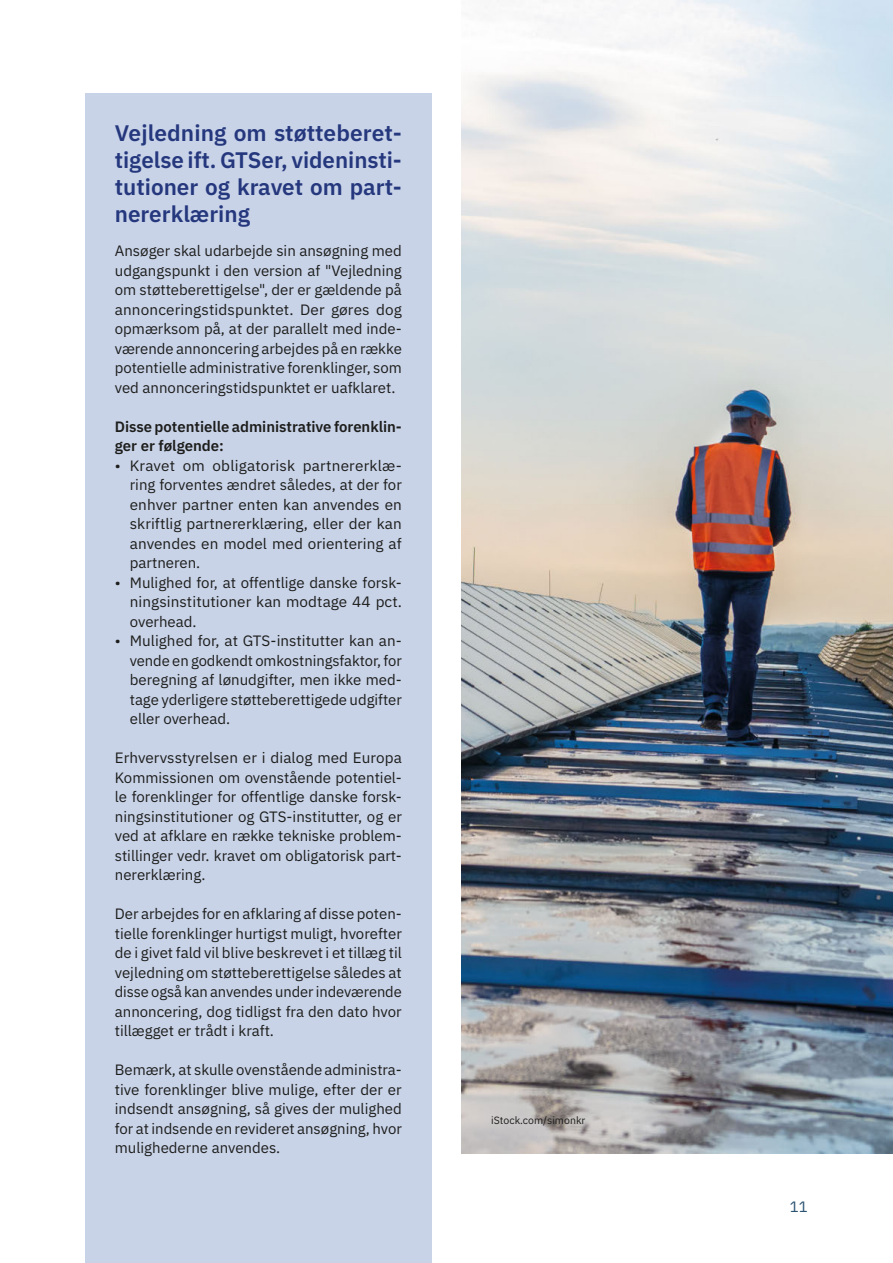
<style>
.page{position:relative;width:893px;height:1263px;background:#fff}
.page>*{position:absolute;margin:0;border:0;box-sizing:border-box;transform-origin:0 0}
.t1{font:600 22.5px/27px "IBM Plex Sans";color:#25377d;text-align:justify}
.t2{font:15px/19.5px "IBM Plex Sans";color:#1d1d1b;text-align:justify}
.t3{font:600 15px/19.5px "IBM Plex Sans";color:#1d1d1b}
.t4{font:15px "IBM Plex Sans";color:#2a516f}
.t5{font:10.5px "IBM Plex Sans";color:#1d1d1b}
</style>
<div class="page">
<div style="left:85px;top:94px;width:347px;height:1169px;background:#c8d3e8"></div>
<img style="left:461px;top:0;width:432px;height:1153px">
<h2 class="t1" style="left:115px;top:118px;width:289px">Vejledning om støtteberet&shy;tigelse ift. GTSer, videninsti&shy;tutioner og kravet om part&shy;nererklæring</h2>
<p class="t2" style="left:115px;top:240px;width:289px">Ansøger skal udarbejde sin ansøgning med udgangspunkt i den version af "Vejledning om støtteberettigelse", der er gældende på annonceringstidspunktet. Der gøres dog opmærksom på, at der parallelt med inde&shy;værende annoncering arbejdes på en række potentielle administrative forenklinger, som ved annonceringstidspunktet er uafklaret.</p>
<p class="t3" style="left:115px;top:415px;width:289px">Disse potentielle administrative forenklin&shy;ger er følgende:</p>
<p class="t2" style="left:130px;top:454px;width:274px;text-indent:-15px">• Kravet om obligatorisk partnererklæ&shy;ring forventes ændret således, at der for enhver partner enten kan anvendes en skriftlig partnererklæring, eller der kan anvendes en model med orientering af partneren.</p>
<p class="t2" style="left:130px;top:571px;width:274px;text-indent:-15px">• Mulighed for, at offentlige danske forsk&shy;ningsinstitutioner kan modtage 44 pct. overhead.</p>
<p class="t2" style="left:130px;top:630px;width:274px;text-indent:-15px">• Mulighed for, at GTS-institutter kan an&shy;vende en godkendt omkostningsfaktor, for beregning af lønudgifter, men ikke med&shy;tage yderligere støtteberettigede udgifter eller overhead.</p>
<p class="t2" style="left:115px;top:747px;width:289px">Erhvervsstyrelsen er i dialog med Europa Kommissionen om ovenstående potentiel&shy;le forenklinger for offentlige danske forsk&shy;ningsinstitutioner og GTS-institutter, og er ved at afklare en række tekniske problem&shy;stillinger vedr. kravet om obligatorisk part&shy;nererklæring.</p>
<p class="t2" style="left:115px;top:903px;width:289px">Der arbejdes for en afklaring af disse poten&shy;tielle forenklinger hurtigst muligt, hvorefter de i givet fald vil blive beskrevet i et tillæg til vejledning om støtteberettigelse således at disse også kan anvendes under indeværende annoncering, dog tidligst fra den dato hvor tillægget er trådt i kraft.</p>
<p class="t2" style="left:115px;top:1059px;width:289px">Bemærk, at skulle ovenstående administra&shy;tive forenklinger blive mulige, efter der er indsendt ansøgning, så gives der mulighed for at indsende en revideret ansøgning, hvor mulighederne anvendes.</p>
<p class="t5" style="left:491px;top:1112px;width:96px">iStock.com/simonkr</p>
<p class="t4" style="left:790px;top:1195px;width:19px">11</p>
</div>
